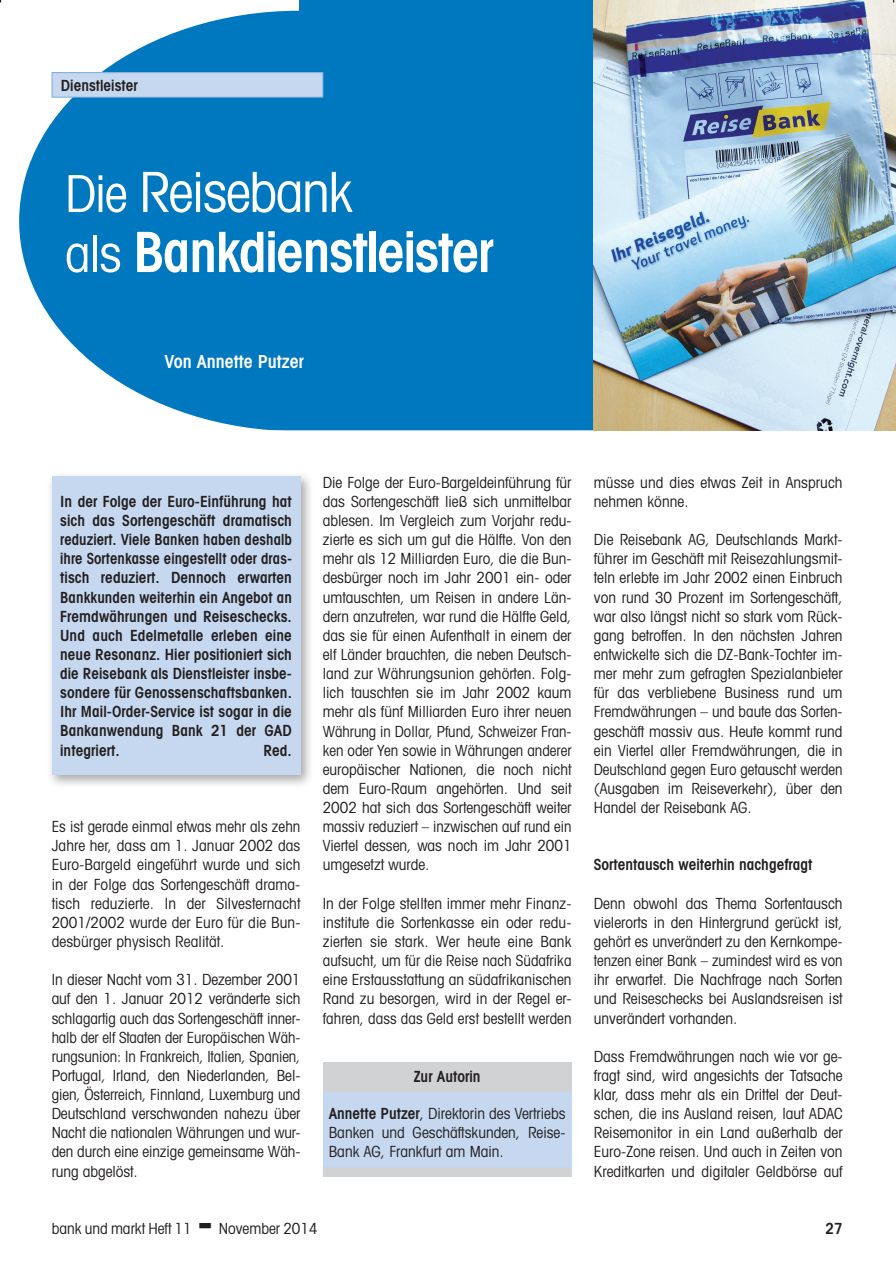
<style>
.page{position:relative;width:896px;height:1278px;background:#fff}
.page>*{position:absolute;margin:0;border:0;box-sizing:border-box;transform-origin:0 0}
.t1{font:600 condensed 55.5px/60px "Avant Garde";letter-spacing:-.025em;color:#fff}
.t2{font:600 condensed 18px "Avant Garde";color:#fff}
.t3{font:condensed 15.3px/19.2px "Avant Garde";color:#231f20;text-align:justify}
.t4{font:600 condensed 15.3px/19.2px "Avant Garde";color:#231f20;text-align:justify}
.s1{font-weight:400;font-size:51px}
.s2{font-weight:400}
.s3{font-weight:600}
</style>
<div class="page">
<svg style="left:19px;top:11px;width:575px;height:419px;fill:#0078c0"></svg>
<div style="left:300px;top:0;width:307px;height:11px;background:#0078c0"></div>
<div style="left:52px;top:73px;width:271px;height:24px;background:#c6d8ef"></div>
<div style="left:52px;top:72px;width:271px;height:26px;border:1px solid #7aabdb"></div>
<div style="left:47px;top:471px;width:267px;height:318px;background:#231f20;opacity:.4"></div>
<div style="left:52px;top:476px;width:248px;height:299px;background:#c6d8ef"></div>
<div style="left:323px;top:1085px;width:248px;height:92px;background:#c6d8ef"></div>
<div style="left:323px;top:1062px;width:248px;height:29px;background:#d1d2d4"></div>
<div style="left:323px;top:1168px;width:248px;height:9px;background:#d1d2d4"></div>
<img style="left:594px;top:0;width:302px;height:430px">
<p class="t4" style="left:61px;top:76px;width:78px">Dienstleister</p>
<h1 class="t1" style="left:65px;top:161px;width:430px"><span class="s1">Die</span> <span class="s2">Reisebank<br></span><span class="s1">als</span> Bankdienstleister</h1>
<p class="t2" style="left:164px;top:350px;width:141px">Von Annette Putzer</p>
<p class="t4" style="left:60px;top:492px;width:233px">In der Folge der Euro-Einführung hat sich das Sortengeschäft dramatisch reduziert. Viele Banken haben deshalb ihre Sortenkasse eingestellt oder dras&shy;tisch reduziert. Dennoch erwarten Bankkunden weiterhin ein Angebot an Fremdwährungen und Reiseschecks.<br>Und auch Edelmetalle erleben eine neue Resonanz. Hier positioniert sich die Reisebank als Dienstleister insbe&shy;sondere für Genossenschaftsbanken.<br>Ihr Mail-Order-Service ist sogar in die Bankanwendung Bank 21 der GAD integriert.</p>
<p class="t4" style="left:263px;top:740px;width:30px">Red.</p>
<p class="t3" style="left:52px;top:817px;width:250px">Es ist gerade einmal etwas mehr als zehn Jahre her, dass am 1. Januar 2002 das Euro-Bargeld eingeführt wurde und sich in der Folge das Sortengeschäft drama&shy;tisch reduzierte. In der Silvesternacht 2001/2002 wurde der Euro für die Bun&shy;desbürger physisch Realität.</p>
<p class="t3" style="left:52px;top:970px;width:250px">In dieser Nacht vom 31. Dezember 2001 auf den 1. Januar 2012 veränderte sich schlagartig auch das Sortengeschäft inner&shy;halb der elf Staaten der Europäischen Wäh&shy;rungsunion: In Frankreich, Italien, Spanien, Portugal, Irland, den Niederlanden, Bel&shy;gien, Österreich, Finnland, Luxemburg und Deutschland verschwanden nahezu über Nacht die nationalen Währungen und wur&shy;den durch eine einzige gemeinsame Wäh&shy;rung abgelöst.</p>
<p class="t3" style="left:323px;top:472px;width:250px">Die Folge der Euro-Bargeldeinführung für das Sortengeschäft ließ sich unmittelbar ablesen. Im Vergleich zum Vorjahr redu&shy;zierte es sich um gut die Hälfte. Von den mehr als 12 Milliarden Euro, die die Bun&shy;desbürger noch im Jahr 2001 ein- oder umtauschten, um Reisen in andere Län&shy;dern anzutreten, war rund die Hälfte Geld, das sie für einen Aufenthalt in einem der elf Länder brauchten, die neben Deutsch&shy;land zur Währungsunion gehörten. Folg&shy;lich tauschten sie im Jahr 2002 kaum mehr als fünf Milliarden Euro ihrer neuen Währung in Dollar, Pfund, Schweizer Fran&shy;ken oder Yen sowie in Währungen anderer europäischer Nationen, die noch nicht dem Euro-Raum angehörten. Und seit 2002 hat sich das Sortengeschäft weiter massiv reduziert – inzwischen auf rund ein Viertel dessen, was noch im Jahr 2001 umgesetzt wurde.</p>
<p class="t3" style="left:323px;top:893px;width:250px">In der Folge stellten immer mehr Finanz&shy;institute die Sortenkasse ein oder redu&shy;zierten sie stark. Wer heute eine Bank aufsucht, um für die Reise nach Südafrika eine Erstausstattung an südafrikanischen Rand zu besorgen, wird in der Regel er&shy;fahren, dass das Geld erst bestellt werden</p>
<p class="t4" style="left:414px;top:1067px;width:68px">Zur Autorin</p>
<p class="t3" style="left:329px;top:1104px;width:238px"><span class="s3">Annette Putzer</span>, Direktorin des Vertriebs Banken und Geschäftskunden, Reise-Bank AG, Frankfurt am Main.</p>
<p class="t3" style="left:594px;top:472px;width:250px">müsse und dies etwas Zeit in Anspruch nehmen könne.</p>
<p class="t3" style="left:594px;top:530px;width:250px">Die Reisebank AG, Deutschlands Markt&shy;führer im Geschäft mit Reisezahlungsmit&shy;teln erlebte im Jahr 2002 einen Einbruch von rund 30 Prozent im Sortengeschäft, war also längst nicht so stark vom Rück&shy;gang betroffen. In den nächsten Jahren entwickelte sich die DZ-Bank-Tochter im&shy;mer mehr zum gefragten Spezialanbieter für das verbliebene Business rund um Fremdwährungen – und baute das Sorten&shy;geschäft massiv aus. Heute kommt rund ein Viertel aller Fremdwährungen, die in Deutschland gegen Euro getauscht werden (Ausgaben im Reiseverkehr), über den Handel der Reisebank AG.</p>
<p class="t4" style="left:594px;top:855px;width:220px">Sortentausch weiterhin nachgefragt</p>
<p class="t3" style="left:594px;top:893px;width:250px">Denn obwohl das Thema Sortentausch vielerorts in den Hintergrund gerückt ist, gehört es unverändert zu den Kernkompe&shy;tenzen einer Bank – zumindest wird es von ihr erwartet. Die Nachfrage nach Sorten und Reiseschecks bei Auslandsreisen ist unverändert vorhanden.</p>
<p class="t3" style="left:594px;top:1046px;width:250px">Dass Fremdwährungen nach wie vor ge&shy;fragt sind, wird angesichts der Tatsache klar, dass mehr als ein Drittel der Deut&shy;schen, die ins Ausland reisen, laut ADAC Reisemonitor in ein Land außerhalb der Euro-Zone reisen. Und auch in Zeiten von Kreditkarten und digitaler Geldbörse auf</p>
<p class="t3" style="left:52px;top:1218px;width:142px">bank und markt Heft 11</p>
<p class="t3" style="left:219px;top:1218px;width:100px">November 2014</p>
<p class="t4" style="left:825px;top:1219px;width:19px">27</p>
</div>
